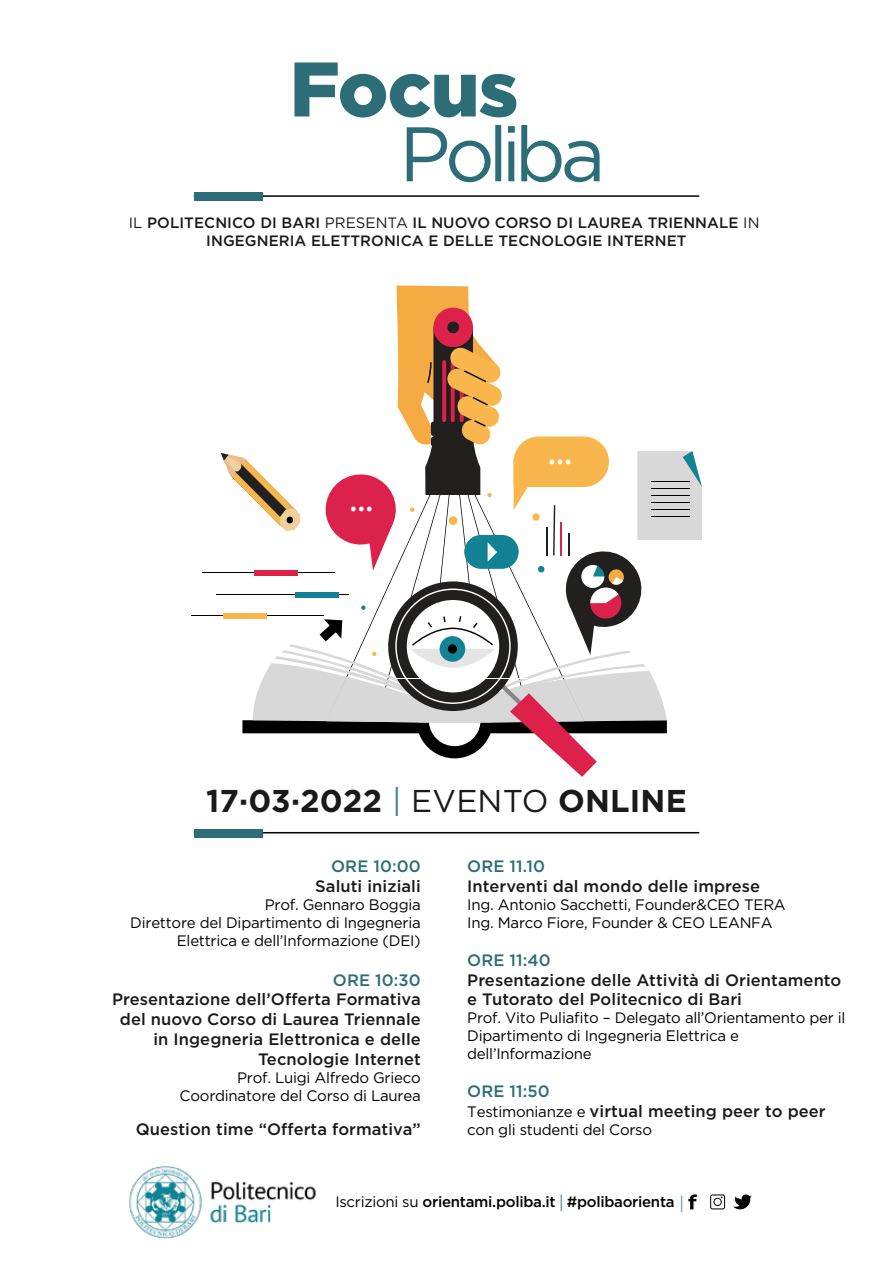
<style>
.page{position:relative;width:893px;height:1263px;background:#fff}
.page>*{position:absolute;margin:0;border:0;box-sizing:border-box;transform-origin:0 0}
.t1{font:38.7px "Myriad Pro";color:#fff}
.t2{font:700 31.5px "Gotham";letter-spacing:.005em;color:#1a1a1a}
.t3{font:500 16.5px/19.8px "Gotham";letter-spacing:.005em;color:#1a1a1a}
.t4{font:500 16.5px "Gotham";letter-spacing:.005em;color:#2c6d78}
.t5{font:15.15px/18px "Gotham";letter-spacing:-.015em;color:#000}
.t6{font:15.15px/18px "Gotham";letter-spacing:-.015em;color:#020203;text-align:right}
.t7{font:500 15px/18px "Gotham";letter-spacing:.005em;color:#1a1a1a;text-align:center}
.t8{font:500 15px "Gotham";letter-spacing:-.02em;color:#020203}
.s1{font-weight:400}
.s2{font-weight:400;color:rgb(44 109 120/.86)}
.s3{color:#2c6d78}
.s4{font-weight:400;font-size:15.15px;color:#000}
.s5{font-family:"Myriad Pro";font-weight:400;font-size:16.5px;color:rgb(44 109 120/.86)}
</style>
<div class="page">
<hr style="left:194px;top:832px;width:505px;height:1px;background:#020203">
<div style="left:194px;top:829px;width:68px;height:8px;background:#2c6d78"></div>
<hr style="left:202px;top:572px;width:132px;height:1px;background:#000">
<hr style="left:191px;top:615px;width:132px;height:1px;background:#000">
<hr style="left:217px;top:594px;width:132px;height:1px;background:#000">
<img style="left:129px;top:1166px;width:187px;height:73px">
<svg style="left:733px;top:1194px;width:19px;height:16px"></svg>
<svg style="left:688px;top:1194px;width:9px;height:15px"></svg>
<svg style="left:710px;top:1194px;width:15px;height:15px"></svg>
<svg style="left:407px;top:125px;width:193px;height:57px"></svg>
<svg style="left:294px;top:62px;width:222px;height:55px"></svg>
<hr style="left:194px;top:195px;width:505px;height:2px;background:#020203">
<div style="left:194px;top:192px;width:68px;height:9px;background:#2c6d78"></div>
<svg style="left:221px;top:285px;width:481px;height:492px"></svg>
<p class="t7" style="left:129px;top:213px;width:632px"><span class="s1">IL</span> POLITECNICO DI BARI <span class="s1">PRESENTA</span> IL NUOVO CORSO DI LAUREA TRIENNALE <span class="s1">IN<br></span>INGEGNERIA ELETTRONICA E DELLE TECNOLOGIE INTERNET</p>
<h1 class="t1" style="left:548px;top:427px;width:25px">...</h1>
<h2 class="t2" style="left:206px;top:780px;width:482px">17·03·2022 <span class="s2">|</span> <span class="s1">EVENTO</span> ONLINE</h2>
<p class="t4" style="left:331px;top:857px;width:91px">ORE 10:00</p>
<p class="t3" style="left:315px;top:876px;width:107px">Saluti iniziali</p>
<p class="t6" style="left:130px;top:895px;width:292px">Prof. Gennaro Boggia<br>Direttore del Dipartimento di Ingegneria<br>Elettrica e dell’Informazione (DEI)</p>
<p class="t4" style="left:333px;top:970px;width:89px">ORE 10:30</p>
<p class="t3" style="left:112px;top:989px;width:310px;text-align:right">Presentazione dell’Offerta Formativa del nuovo Corso di Laurea Triennale in Ingegneria Elettronica e delle<br>Tecnologie Internet</p>
<p class="t6" style="left:180px;top:1068px;width:243px">Prof. Luigi Alfredo Grieco<br>Coordinatore del Corso di Laurea</p>
<p class="t3" style="left:136px;top:1119px;width:287px">Question time “Offerta formativa”</p>
<p class="t4" style="left:467px;top:857px;width:79px">ORE 11.10</p>
<p class="t3" style="left:467px;top:876px;width:294px">Interventi dal mondo delle imprese</p>
<p class="t5" style="left:467px;top:895px;width:320px">Ing. Antonio Sacchetti, Founder&amp;CEO TERA<br>Ing. Marco Fiore, Founder &amp; CEO LEANFA</p>
<p class="t4" style="left:467px;top:950px;width:85px">ORE 11:40</p>
<p class="t3" style="left:467px;top:969px;width:376px">Presentazione delle Attività di Orientamento e Tutorato del Politecnico di Bari</p>
<p class="t5" style="left:467px;top:1009px;width:380px">Prof. Vito Puliafito – Delegato all’Orientamento per il<br>Dipartimento di Ingegneria Elettrica e dell’Informazione</p>
<p class="t3" style="left:467px;top:1081px;width:360px"><span class="s3">ORE 11:50<br></span><span class="s4">Testimonianze e</span> virtual meeting peer to peer</p>
<p class="t5" style="left:467px;top:1120px;width:186px">con gli studenti del Corso</p>
<p class="t8" style="left:335px;top:1193px;width:350px"><span class="s1">Iscrizioni su</span> orientami.poliba.it <span class="s5">|</span> #polibaorienta <span class="s5">|</span></p>
</div>
